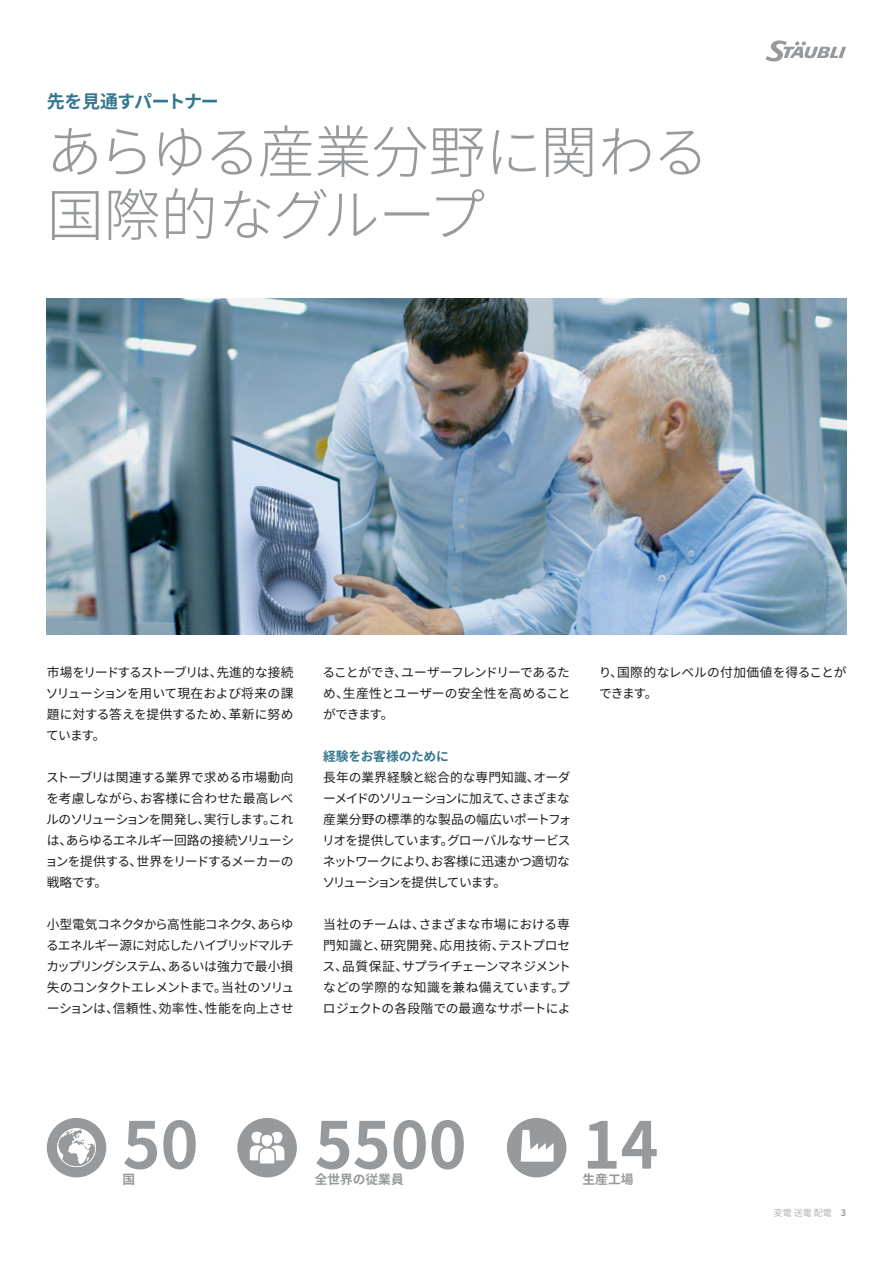
<style>
.page{position:relative;width:893px;height:1263px;background:#fff}
.page>*{position:absolute;margin:0;border:0;box-sizing:border-box;transform-origin:0 0}
.Headline_Title_neutral{font:700 64.5px "Noto Sans CJ Kjp";color:#979a9c}
.Headline-BIG_Inside_EN{font:300 57px/63px "Noto Sans CJ Kjp";letter-spacing:-.025em;color:#979a9c}
.Capture_Kicker_Inside_EN{font:700 18px "Noto Sans CJ Kjp";letter-spacing:-.05em;color:#35768f}
.RunningText_Inside_EN{font:12.75px/21px "Noto Sans CJ Kjp";letter-spacing:-.03em;color:#1d1d1b;text-align:justify}
.RunningText_Inside_EN-2{font:12.75px/21px "Noto Sans CJ Kjp";letter-spacing:-.005em;color:#1d1d1b}
.Caption_Inside_neutral{font:700 12.75px "Noto Sans CJ Kjp";color:#979a9c}
.SubHeadRunningText_Inside_EN{font:700 12.75px "Noto Sans CJ Kjp";letter-spacing:-.015em;color:#35768f}
.t1{font:300 9px "Noto Sans CJ Kjp";color:#979a9c}
.s1{font-weight:700}
</style>
<div class="page">
<svg style="left:765px;top:40px;width:81px;height:22px"></svg>
<div style="left:47px;top:1118px;width:59px;height:59px;background:#979a9c;border-radius:50%"></div>
<svg style="left:57px;top:1128px;width:39px;height:39px"></svg>
<div style="left:237px;top:1118px;width:60px;height:59px;background:#979a9c;border-radius:50%"></div>
<svg style="left:250px;top:1132px;width:34px;height:31px"></svg>
<div style="left:507px;top:1118px;width:59px;height:59px;background:#979a9c;border-radius:50%"></div>
<svg style="left:521px;top:1130px;width:33px;height:32px"></svg>
<img style="left:47px;top:299px;width:799px;height:336px">
<p class="Capture_Kicker_Inside_EN" style="left:47px;top:91px;width:174px">先を見通すパートナー</p>
<p class="Headline-BIG_Inside_EN" style="left:46px;top:122px;width:665px">あらゆる産業分野に関わる国際的なグループ</p>
<p class="RunningText_Inside_EN" style="left:46px;top:662px;width:249px">市場をリードするストーブリは、先進的な接続ソリューションを用いて現在および将来の課題に対する答えを提供するため、革新に努めています。</p>
<p class="RunningText_Inside_EN" style="left:45px;top:767px;width:251px">ストーブリは関連する業界で求める市場動向を考慮しながら、お客様に合わせた最高レベルのソリューションを開発し、実行します。これは、あらゆるエネルギー回路の接続ソリューションを提供する、世界をリードするメーカーの戦略です。</p>
<p class="RunningText_Inside_EN" style="left:46px;top:914px;width:250px">小型電気コネクタから高性能コネクタ、あらゆるエネルギー源に対応したハイブリッドマルチカップリングシステム、あるいは強力で最小損失のコンタクトエレメントまで。当社のソリューションは、信頼性、効率性、性能を向上させ</p>
<p class="RunningText_Inside_EN" style="left:323px;top:662px;width:250px">ることができ、ユーザーフレンドリーであるため、生産性とユーザーの安全性を高めることができます。</p>
<p class="SubHeadRunningText_Inside_EN" style="left:323px;top:749px;width:127px">経験をお客様のために</p>
<p class="RunningText_Inside_EN" style="left:322px;top:767px;width:250px">長年の業界経験と総合的な専門知識、オーダーメイドのソリューションに加えて、さまざまな産業分野の標準的な製品の幅広いポートフォリオを提供しています。グローバルなサービスネットワークにより、お客様に迅速かつ適切なソリューションを提供しています。</p>
<p class="RunningText_Inside_EN" style="left:323px;top:914px;width:250px">当社のチームは、さまざまな市場における専門知識と、研究開発、応用技術、テストプロセス、品質保証、サプライチェーンマネジメントなどの学際的な知識を兼ね備えています。プロジェクトの各段階での最適なサポートによ</p>
<p class="RunningText_Inside_EN-2" style="left:599px;top:662px;width:249px">り、国際的なレベルの付加価値を得ることができます。</p>
<p class="Headline_Title_neutral" style="left:123px;top:1108px;width:77px">50</p>
<p class="Caption_Inside_neutral" style="left:123px;top:1172px;width:14px">国</p>
<p class="Headline_Title_neutral" style="left:315px;top:1108px;width:153px">5500</p>
<p class="Caption_Inside_neutral" style="left:315px;top:1172px;width:91px">全世界の従業員</p>
<p class="Headline_Title_neutral" style="left:583px;top:1108px;width:77px">14</p>
<p class="Caption_Inside_neutral" style="left:583px;top:1172px;width:52px">生産工場</p>
<p class="t1" style="left:774px;top:1208px;width:74px">変電 送電 配電 <span class="s1">3</span></p>
</div>
